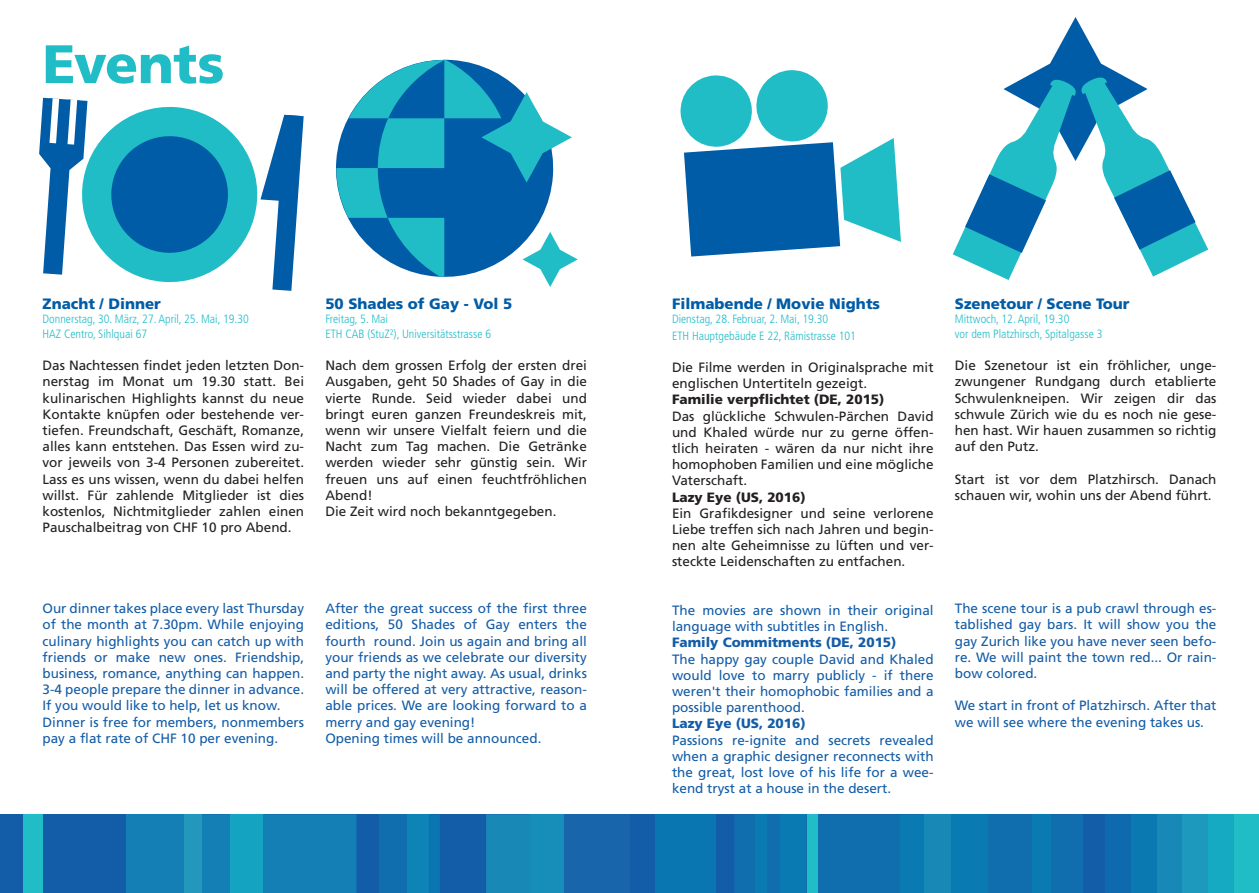
<style>
.page{position:relative;width:1259px;height:893px;background:#fff}
.page>*{position:absolute;margin:0;border:0;box-sizing:border-box;transform-origin:0 0}
.t1{font:900 54px "Frutiger LT Std";letter-spacing:-.01em;color:#21bdc7}
.t2{font:900 15px "Frutiger LT Std";color:#005ca6}
.t3{font:13.5px/16.2px "Frutiger LT Std";color:#231f20;text-align:justify}
.t4{font:13.5px/16.2px "Frutiger LT Std";color:#135ca7;text-align:justify}
.t5{font:900 13.5px "Frutiger LT Std";color:#231f20}
.t6{font:900 13.5px "Frutiger LT Std";color:#135ca7}
.t7{font:300 condensed 12px "Frutiger LT Std";color:#21bdc7}
</style>
<div class="page">
<div style="left:0;top:814px;width:1258px;height:79px;background:#135ca7"></div>
<div style="left:202px;top:814px;width:154px;height:79px;background:#147fb4"></div>
<div style="left:23px;top:814px;width:20px;height:79px;background:#21bdc7"></div>
<div style="left:231px;top:814px;width:32px;height:79px;background:#14a3c1"></div>
<div style="left:126px;top:814px;width:59px;height:79px;background:#147fb4"></div>
<div style="left:185px;top:814px;width:17px;height:79px;background:#2497bc"></div>
<svg style="left:429px;top:814px;width:11px;height:79px"></svg>
<div style="left:1226px;top:814px;width:33px;height:79px;background:#21bdc7"></div>
<div style="left:1201px;top:814px;width:32px;height:79px;background:#16a9c2"></div>
<div style="left:1175px;top:814px;width:32px;height:79px;background:#1d99bd"></div>
<div style="left:1150px;top:814px;width:32px;height:79px;background:#1888b7"></div>
<div style="left:1124px;top:814px;width:32px;height:79px;background:#0b79b1"></div>
<div style="left:1098px;top:814px;width:32px;height:79px;background:#0f6aad"></div>
<div style="left:1073px;top:814px;width:32px;height:79px;background:#135ca7"></div>
<div style="left:734px;top:814px;width:21px;height:79px;background:#116eae"></div>
<div style="left:655px;top:814px;width:61px;height:79px;background:#0976b1"></div>
<svg style="left:806px;top:814px;width:118px;height:79px;background:#1077b0"></svg>
<div style="left:766px;top:814px;width:14px;height:79px;background:#116eae"></div>
<div style="left:755px;top:814px;width:11px;height:79px;background:#0a7bb2"></div>
<div style="left:1051px;top:814px;width:22px;height:79px;background:#116eae"></div>
<div style="left:1073px;top:814px;width:10px;height:79px;background:#116eae"></div>
<div style="left:379px;top:814px;width:29px;height:79px;background:#116eae"></div>
<div style="left:408px;top:814px;width:21px;height:79px;background:#0e83b6"></div>
<div style="left:486px;top:814px;width:44px;height:79px;background:#1888b7"></div>
<div style="left:987px;top:814px;width:45px;height:79px;background:#116eae"></div>
<div style="left:950px;top:814px;width:37px;height:79px;background:#0a7bb2"></div>
<div style="left:924px;top:814px;width:26px;height:79px;background:#1888b7"></div>
<div style="left:1032px;top:814px;width:19px;height:79px;background:#0a7bb2"></div>
<div style="left:564px;top:814px;width:65px;height:79px;background:#1865ab"></div>
<div style="left:530px;top:814px;width:34px;height:79px;background:#168eb9"></div>
<div style="left:780px;top:814px;width:26px;height:79px;background:#0a7bb2"></div>
<svg style="left:39px;top:98px;width:265px;height:193px"></svg>
<svg style="left:336px;top:60px;width:242px;height:227px"></svg>
<svg style="left:680px;top:70px;width:221px;height:187px"></svg>
<svg style="left:952px;top:17px;width:256px;height:263px"></svg>
<p class="t1" style="left:43px;top:32px;width:183px">Events</p>
<p class="t2" style="left:43px;top:295px;width:120px">Znacht / Dinner</p>
<p class="t7" style="left:43px;top:312px;width:208px">Donnerstag, 30. März, 27. April, 25. Mai, 19.30</p>
<p class="t7" style="left:43px;top:327px;width:106px">HAZ Centro, Sihlquai 67</p>
<p class="t3" style="left:43px;top:357px;width:263px">Das Nachtessen findet jeden letzten Don&shy;nerstag im Monat um 19.30 statt. Bei kulinarischen Highlights kannst du neue Kontakte knüpfen oder bestehende ver&shy;tiefen. Freundschaft, Geschäft, Romanze, alles kann entstehen. Das Essen wird zu&shy;vor jeweils von 3-4 Personen zubereitet.<br>Lass es uns wissen, wenn du dabei helfen willst. Für zahlende Mitglieder ist dies kostenlos, Nichtmitglieder zahlen einen Pauschalbeitrag von CHF 10 pro Abend.</p>
<p class="t2" style="left:325px;top:295px;width:188px">50 Shades of Gay - Vol 5</p>
<p class="t7" style="left:325px;top:312px;width:64px">Freitag, 5. Mai</p>
<p class="t7" style="left:325px;top:327px;width:167px">ETH CAB (StuZ²), Universitätsstrasse 6</p>
<p class="t3" style="left:325px;top:357px;width:263px">Nach dem grossen Erfolg der ersten drei Ausgaben, geht 50 Shades of Gay in die vierte Runde. Seid wieder dabei und bringt euren ganzen Freundeskreis mit, wenn wir unsere Vielfalt feiern und die Nacht zum Tag machen. Die Getränke werden wieder sehr günstig sein. Wir freuen uns auf einen feuchtfröhlichen Abend!</p>
<p class="t3" style="left:325px;top:503px;width:233px">Die Zeit wird noch bekanntgegeben.</p>
<p class="t4" style="left:43px;top:600px;width:263px">Our dinner takes place every last Thursday of the month at 7.30pm. While enjoying culinary highlights you can catch up with friends or make new ones. Friendship, business, romance, anything can happen.<br>3-4 people prepare the dinner in advance.<br>If you would like to help, let us know.</p>
<p class="t4" style="left:43px;top:714px;width:263px">Dinner is free for members, nonmembers pay a flat rate of CHF 10 per evening.</p>
<p class="t4" style="left:325px;top:600px;width:263px">After the great success of the first three editions, 50 Shades of Gay enters the fourth round. Join us again and bring all your friends as we celebrate our diversity and party the night away. As usual, drinks will be offered at very attractive, reason&shy;able prices. We are looking forward to a merry and gay evening!</p>
<p class="t4" style="left:325px;top:730px;width:218px">Opening times will be announced.</p>
<p class="t2" style="left:672px;top:295px;width:210px">Filmabende / Movie Nights</p>
<p class="t7" style="left:672px;top:312px;width:158px">Dienstag, 28. Februar, 2. Mai, 19.30</p>
<p class="t7" style="left:672px;top:329px;width:185px">ETH Hauptgebäude E 22, Rämistrasse 101</p>
<p class="t3" style="left:672px;top:359px;width:263px">Die Filme werden in Originalsprache mit englischen Untertiteln gezeigt.</p>
<p class="t5" style="left:672px;top:391px;width:214px">Familie verpflichtet (DE, 2015)</p>
<p class="t3" style="left:672px;top:408px;width:263px">Das glückliche Schwulen-Pärchen David und Khaled würde nur zu gerne öffen&shy;tlich heiraten - wären da nur nicht ihre homophoben Familien und eine mögliche Vaterschaft.</p>
<p class="t5" style="left:672px;top:489px;width:135px">Lazy Eye (US, 2016)</p>
<p class="t3" style="left:672px;top:505px;width:263px">Ein Grafikdesigner und seine verlorene Liebe treffen sich nach Jahren und begin&shy;nen alte Geheimnisse zu lüften und ver&shy;steckte Leidenschaften zu entfachen.</p>
<p class="t4" style="left:672px;top:602px;width:263px">The movies are shown in their original language with subtitles in English.</p>
<p class="t6" style="left:672px;top:634px;width:226px">Family Commitments (DE, 2015)</p>
<p class="t4" style="left:672px;top:651px;width:263px">The happy gay couple David and Khaled would love to marry publicly - if there weren't their homophobic families and a possible parenthood.</p>
<p class="t6" style="left:672px;top:715px;width:135px">Lazy Eye (US, 2016)</p>
<p class="t4" style="left:672px;top:732px;width:263px">Passions re-ignite and secrets revealed when a graphic designer reconnects with the great, lost love of his life for a wee&shy;kend tryst at a house in the desert.</p>
<p class="t2" style="left:955px;top:295px;width:176px">Szenetour / Scene Tour</p>
<p class="t7" style="left:955px;top:312px;width:116px">Mittwoch, 12. April, 19.30</p>
<p class="t7" style="left:955px;top:327px;width:149px">vor dem Platzhirsch, Spitalgasse 3</p>
<p class="t3" style="left:955px;top:357px;width:263px">Die Szenetour ist ein fröhlicher, unge&shy;zwungener Rundgang durch etablierte Schwulenkneipen. Wir zeigen dir das schwule Zürich wie du es noch nie gese&shy;hen hast. Wir hauen zusammen so richtig auf den Putz.</p>
<p class="t3" style="left:955px;top:471px;width:263px">Start ist vor dem Platzhirsch. Danach schauen wir, wohin uns der Abend führt.</p>
<p class="t4" style="left:955px;top:600px;width:263px">The scene tour is a pub crawl through es&shy;tablished gay bars. It will show you the gay Zurich like you have never seen befo&shy;re. We will paint the town red... Or rain&shy;bow colored.</p>
<p class="t4" style="left:955px;top:698px;width:263px">We start in front of Platzhirsch. After that we will see where the evening takes us.</p>
</div>
